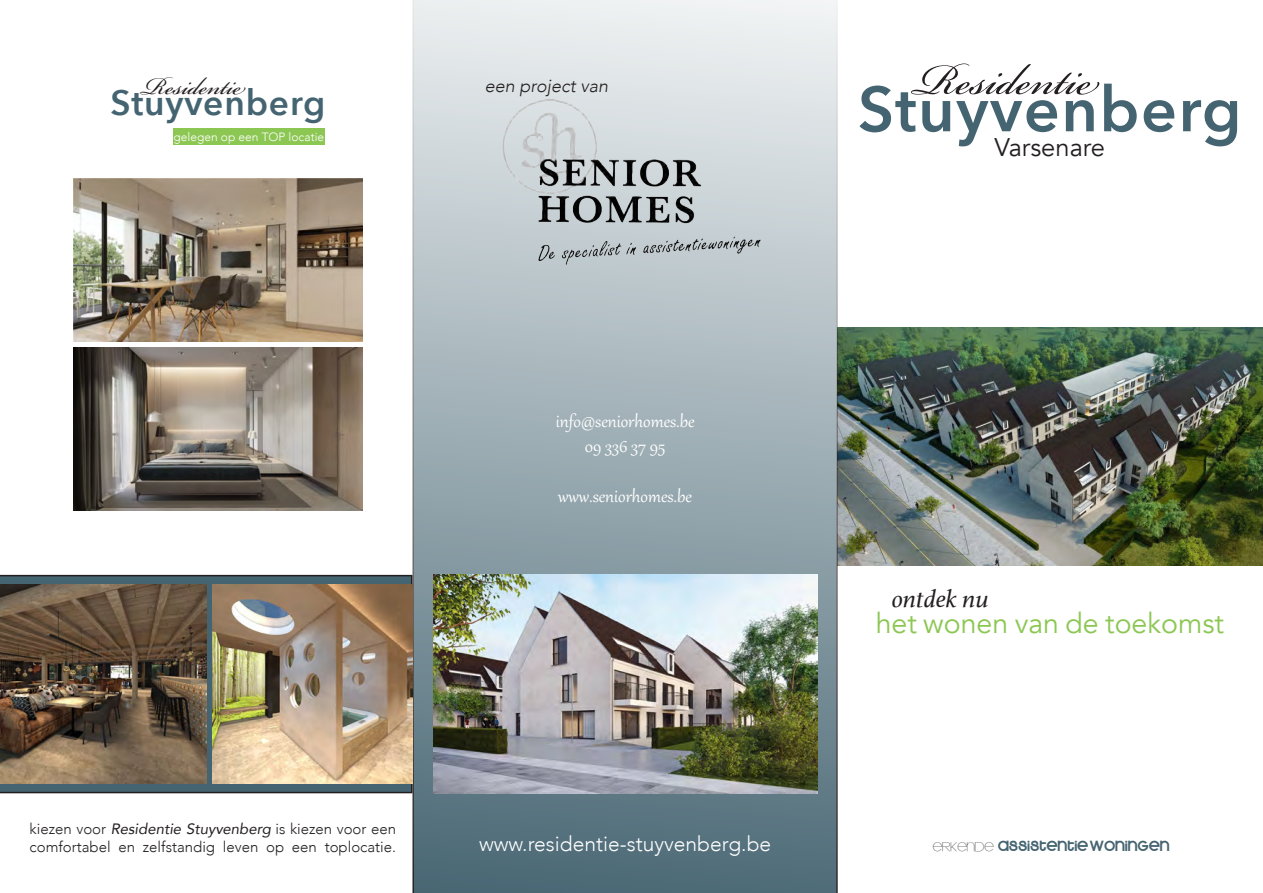
<style>
.page{position:relative;width:1263px;height:893px;background:#fff}
.page>*{position:absolute;margin:0;border:0;box-sizing:border-box;transform-origin:0 0}
.t1{font:67.5px "Bickham Script Pro 3";color:#231f20}
.t2{font:600 63px "Avenir Next";letter-spacing:.025em;color:#456471}
.t3{font:37.8px "Bickham Script Pro 3";color:#231f20}
.t4{font:600 35.25px "Avenir Next";letter-spacing:.025em;color:#456471}
.t5{font:28.5px "Avenir";color:#8cc753}
.t6{font:italic 25.8px "Athelas";color:#231f20}
.t7{font:25.5px "Avenir";color:#231f20}
.t8{font:21px/25.2px "Gabriola";color:#fff;text-align:center}
.t9{font:300 21px "Avenir";color:#fff}
.t10{font:italic 300 18px "Avenir";color:#231f20}
.t11{font:16.5px "Kravitz Extra Thermal";color:#456471}
.t12{font:300 15px/18px "Avenir";color:#231f20}
.t13{font:300 12px "Avenir";color:#fff}
.s1{font-weight:400;font-style:italic}
.s2{font-family:"Kravitz";color:#231f20}
</style>
<div class="page">
<svg style="left:0;top:575px;width:412px;height:218px;background:#445c66"></svg>
<img style="left:838px;top:328px;width:425px;height:237px">
<svg style="left:412px;top:0;width:426px;height:893px;background:#a3b2b8"></svg>
<img style="left:433px;top:575px;width:384px;height:218px">
<img style="left:73px;top:179px;width:290px;height:163px">
<img style="left:73px;top:348px;width:290px;height:162px">
<img style="left:0;top:584px;width:206px;height:200px">
<img style="left:213px;top:584px;width:199px;height:200px">
<div style="left:173px;top:129px;width:152px;height:16px;background:#8cc753"></div>
<img style="left:503px;top:100px;width:257px;height:164px">
<p class="t3" style="left:141px;top:59px;width:105px">Residentie</p>
<p class="t10" style="left:485px;top:76px;width:125px">een project van</p>
<p class="t4" style="left:110px;top:72px;width:216px">Stuyvenberg</p>
<p class="t13" style="left:174px;top:130px;width:152px">gelegen op een TOP locatie</p>
<p class="t8" style="left:556px;top:407px;width:140px">info@seniorhomes.be<br>09 336 37 95</p>
<p class="t8" style="left:558px;top:483px;width:135px">www.seniorhomes.be</p>
<p class="t1" style="left:912px;top:31px;width:187px">Residentie</p>
<p class="t2" style="left:858px;top:55px;width:385px">Stuyvenberg</p>
<p class="t7" style="left:994px;top:132px;width:112px">Varsenare</p>
<p class="t6" style="left:892px;top:578px;width:98px">ontdek nu</p>
<p class="t5" style="left:876px;top:606px;width:350px">het wonen van de toekomst</p>
<p class="t12" style="left:30px;top:819px;width:368px">kiezen voor <span class="s1">Residentie Stuyvenberg</span> is kiezen voor een comfortabel en zelfstandig leven op een toplocatie.</p>
<p class="t9" style="left:479px;top:832px;width:294px">www.residentie-stuyvenberg.be</p>
<p class="t11" style="left:932px;top:836px;width:238px"><span class="s2">erkende</span> assistentiewoningen</p>
</div>
